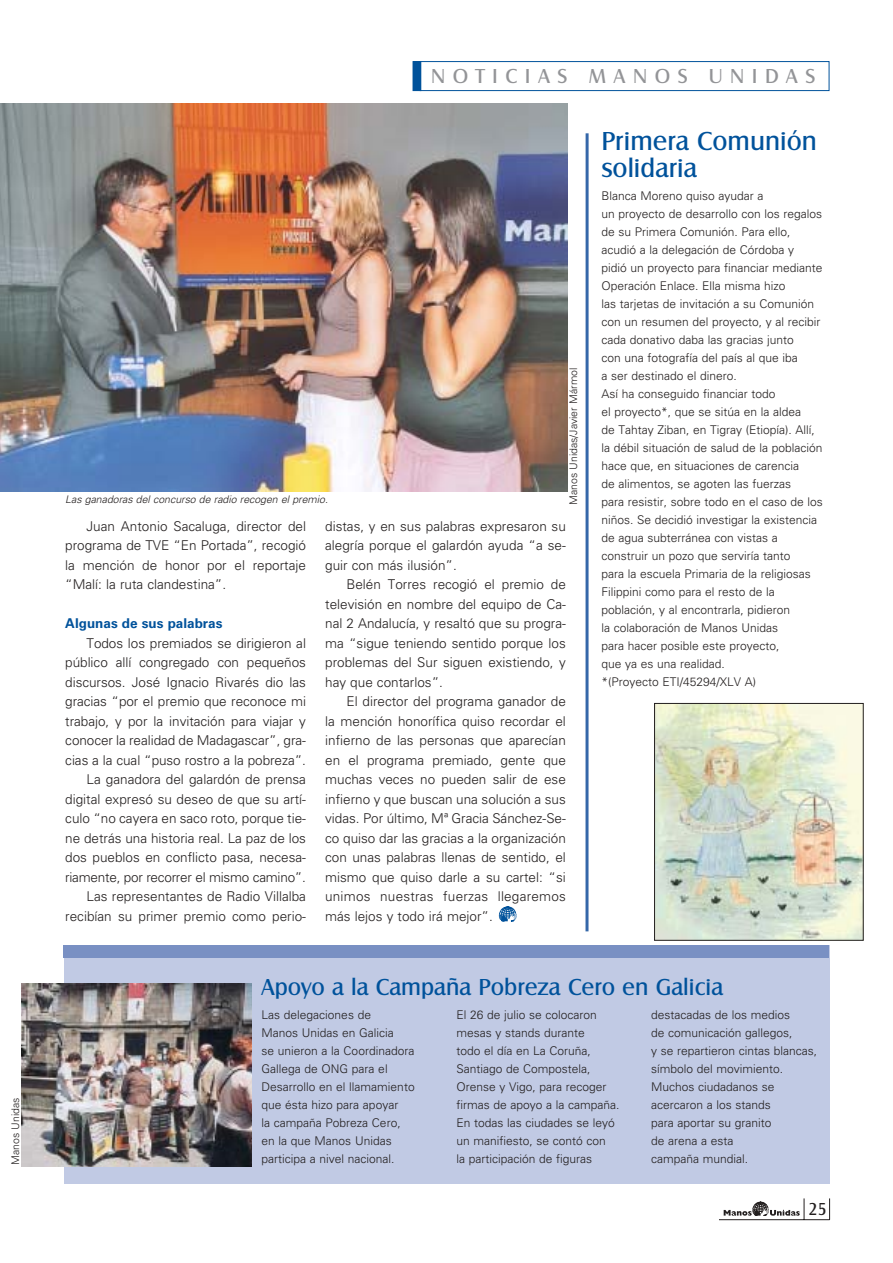
<style>
.page{position:relative;width:893px;height:1263px;background:#fff}
.page>*{position:absolute;margin:0;border:0;box-sizing:border-box;transform-origin:0 0}
.t1{font:27px/27px "Castle T";color:#00529b}
.t2{font:24px "Castle T";color:#00529b}
.t3{font:21px "Castle T";letter-spacing:.355em;color:#939497}
.t4{font:18px "Castle T";color:#231f1f}
.t5{font:300 13.5px/19.5px "Univers LT Std";color:#231f1f;text-align:justify}
.t6{font:700 13.5px "Univers LT Std";color:#00529b}
.t7{font:300 12px/18px "Univers LT Std";color:#231f1f}
.t8{font:italic 300 10.5px "Univers LT Std";color:#231f1f}
.t9{font:300 10.5px "Univers LT Std";color:#231f1f}
</style>
<div class="page">
<div style="left:64px;top:945px;width:765px;height:239px;background:#c1cae4"></div>
<img style="left:21px;top:984px;width:230px;height:183px">
<hr style="left:585px;top:133px;width:3px;height:798px;background:#3567a9">
<div style="left:63px;top:945px;width:766px;height:13px;background:#7990c3"></div>
<svg style="left:829px;top:1198px;width:1px;height:22px"></svg>
<hr style="left:719px;top:1219px;width:110px;height:1px;background:#231f1f">
<svg style="left:723px;top:1198px;width:81px;height:22px"></svg>
<img style="left:0;top:104px;width:567px;height:387px">
<svg style="left:499px;top:906px;width:17px;height:15px"></svg>
<div style="left:420px;top:61px;width:409px;height:30px;border:1px solid #00529b"></div>
<div style="left:413px;top:62px;width:8px;height:29px;background:#00529b"></div>
<div style="left:412px;top:61px;width:9px;height:30px;border:1px solid #00529b"></div>
<img style="left:656px;top:705px;width:205px;height:234px">
<div style="left:654px;top:703px;width:209px;height:238px;border:1px solid #231f1f"></div>
<p class="t9" style="left:11px;top:1165px;width:69px;rotate:-90deg">Manos Unidas</p>
<h3 class="t3" style="left:431px;top:68px;width:385px">NOTICIAS MANOS UNIDAS</h3>
<p class="t8" style="left:65px;top:496px;width:264px">Las ganadoras del concurso de radio recogen el premio.</p>
<p class="t9" style="left:569px;top:505px;width:139px;rotate:-90deg">Manos Unidas/Javier Mármol</p>
<p class="t5" style="left:65px;top:517px;width:242px;text-indent:21px">Juan Antonio Sacaluga, director del programa de TVE “En Portada”, recogió la mención de honor por el reportaje “Malí: la ruta clandestina”.</p>
<p class="t6" style="left:65px;top:618px;width:159px">Algunas de sus palabras</p>
<p class="t5" style="left:65px;top:634px;width:242px;text-align:right">Todos los premiados se dirigieron al público allí congregado con pequeños discursos. José Ignacio Rivarés dio las gracias “por el premio que reconoce mi trabajo, y por la invitación para viajar y conocer la realidad de Madagascar”, gra&shy;cias a la cual “puso rostro a la pobreza”.<br>La ganadora del galardón de prensa digital expresó su deseo de que su artí&shy;culo “no cayera en saco roto, porque tie&shy;ne detrás una historia real. La paz de los dos pueblos en conflicto pasa, necesa&shy;riamente, por recorrer el mismo camino”.<br>Las representantes de Radio Villalba recibían su primer premio como perio-</p>
<p class="t5" style="left:325px;top:517px;width:242px">distas, y en sus palabras expresaron su alegría porque el galardón ayuda “a se&shy;guir con más ilusión”.</p>
<p class="t5" style="left:325px;top:576px;width:242px;text-indent:21px">Belén Torres recogió el premio de televisión en nombre del equipo de Ca&shy;nal 2 Andalucía, y resaltó que su progra&shy;ma “sigue teniendo sentido porque los problemas del Sur siguen existiendo, y hay que contarlos”.</p>
<p class="t5" style="left:325px;top:693px;width:242px;text-indent:21px">El director del programa ganador de la mención honorífica quiso recordar el infierno de las personas que aparecían en el programa premiado, gente que muchas veces no pueden salir de ese infierno y que buscan una solución a sus vidas. Por último, Mª Gracia Sánchez-Se&shy;co quiso dar las gracias a la organización con unas palabras llenas de sentido, el mismo que quiso darle a su cartel: “si unimos nuestras fuerzas llegaremos más lejos y todo irá mejor”.</p>
<h1 class="t1" style="left:601px;top:129px;width:217px">Primera Comunión solidaria</h1>
<p class="t7" style="left:601px;top:188px;width:223px">Blanca Moreno quiso ayudar a<br>un proyecto de desarrollo con los regalos de su Primera Comunión. Para ello, acudió a la delegación de Córdoba y<br>pidió un proyecto para financiar mediante Operación Enlace. Ella misma hizo<br>las tarjetas de invitación a su Comunión con un resumen del proyecto, y al recibir cada donativo daba las gracias junto<br>con una fotografía del país al que iba<br>a ser destinado el dinero.<br>Así ha conseguido financiar todo<br>el proyecto*, que se sitúa en la aldea<br>de Tahtay Ziban, en Tigray (Etiopía). Allí, la débil situación de salud de la población hace que, en situaciones de carencia<br>de alimentos, se agoten las fuerzas<br>para resistir, sobre todo en el caso de los niños. Se decidió investigar la existencia de agua subterránea con vistas a construir un pozo que serviría tanto<br>para la escuela Primaria de la religiosas Filippini como para el resto de la población, y al encontrarla, pidieron<br>la colaboración de Manos Unidas<br>para hacer posible este proyecto,<br>que ya es una realidad.<br>*(Proyecto ETI/45294/XLV A)</p>
<h2 class="t2" style="left:261px;top:978px;width:464px">Apoyo a la Campaña Pobreza Cero en Galicia</h2>
<p class="t7" style="left:261px;top:1007px;width:154px">Las delegaciones de<br>Manos Unidas en Galicia<br>se unieron a la Coordinadora<br>Gallega de ONG para el<br>Desarrollo en el llamamiento que ésta hizo para apoyar<br>la campaña Pobreza Cero, en la que Manos Unidas participa a nivel nacional.</p>
<p class="t7" style="left:456px;top:1007px;width:165px">El 26 de julio se colocaron mesas y stands durante<br>todo el día en La Coruña,<br>Santiago de Compostela,<br>Orense y Vigo, para recoger firmas de apoyo a la campaña.<br>En todas las ciudades se leyó un manifiesto, se contó con<br>la participación de figuras</p>
<p class="t7" style="left:651px;top:1007px;width:167px">destacadas de los medios<br>de comunicación gallegos,<br>y se repartieron cintas blancas, símbolo del movimiento.<br>Muchos ciudadanos se acercaron a los stands<br>para aportar su granito<br>de arena a esta<br>campaña mundial.</p>
<h3 class="t4" style="left:808px;top:1202px;width:20px">25</h3>
</div>
